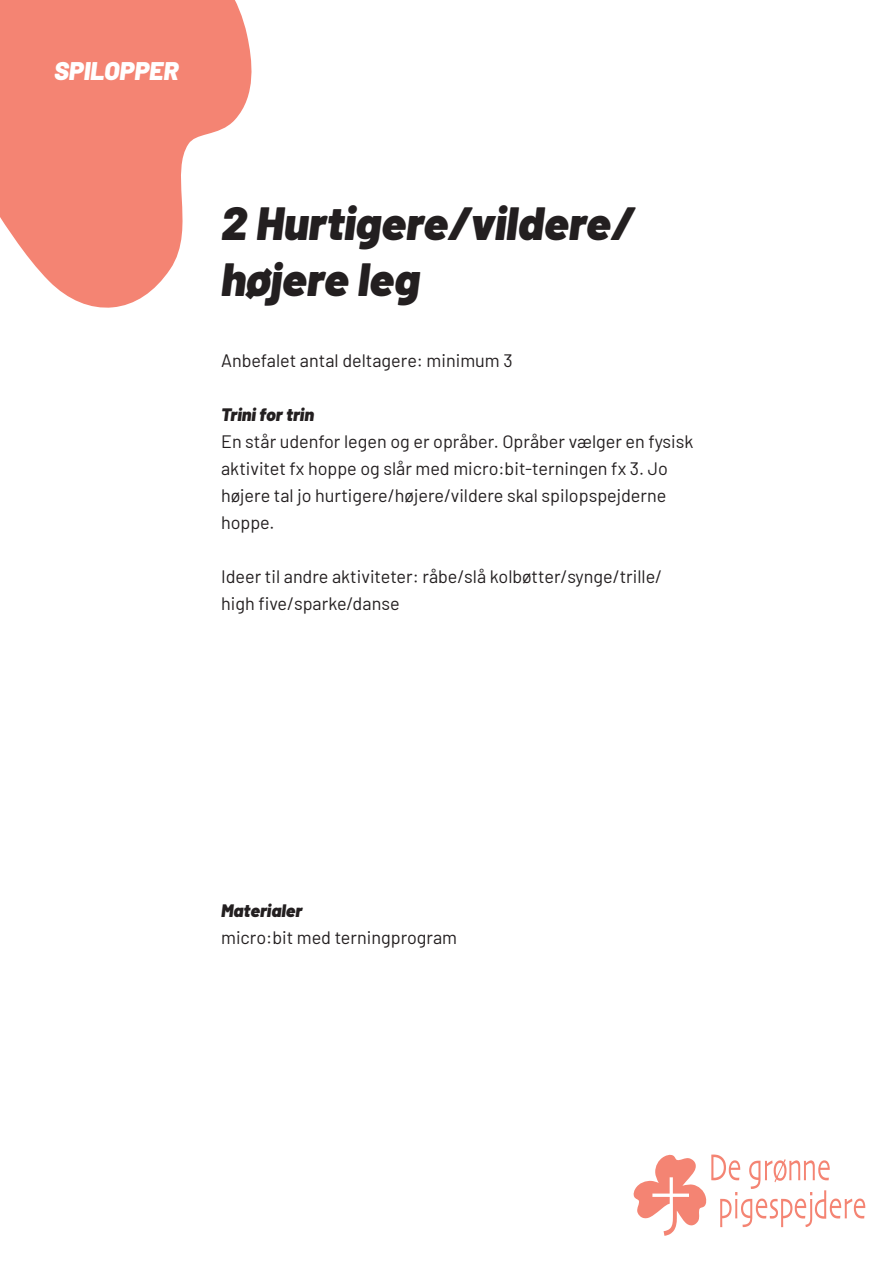
<style>
.page{position:relative;width:893px;height:1263px;background:#fff}
.page>*{position:absolute;margin:0;border:0;box-sizing:border-box;transform-origin:0 0}
.t1{font:italic 900 46.5px/55.8px "Barlow";color:#231f20}
.t2{font:italic 900 25.5px "Barlow";color:#fff}
.t3{font:18px/27px "Barlow";color:#231f20}
.t4{font:italic 900 18px "Barlow";color:#231f20}
</style>
<div class="page">
<svg style="left:0;top:0;width:252px;height:308px;fill:#f48473"></svg>
<svg style="left:633px;top:1154px;width:232px;height:82px"></svg>
<h2 class="t2" style="left:54px;top:51px;width:126px">SPILOPPER</h2>
<h1 class="t1" style="left:221px;top:192px;width:415px">2 Hurtigere/vildere/ højere leg</h1>
<p class="t3" style="left:221px;top:345px;width:293px">Anbefalet antal deltagere: minimum 3</p>
<p class="t4" style="left:221px;top:401px;width:94px">Trini for trin</p>
<p class="t3" style="left:221px;top:426px;width:474px">En står udenfor legen og er opråber. Opråber vælger en fysisk aktivitet fx hoppe og slår med micro:bit-terningen fx 3. Jo højere tal jo hurtigere/højere/vildere skal spilopspejderne hoppe.</p>
<p class="t3" style="left:221px;top:561px;width:443px">Ideer til andre aktiviteter: råbe/slå kolbøtter/synge/trille/ high five/sparke/danse</p>
<p class="t4" style="left:221px;top:897px;width:83px">Materialer</p>
<p class="t3" style="left:221px;top:923px;width:238px">micro:bit med terningprogram</p>
</div>
